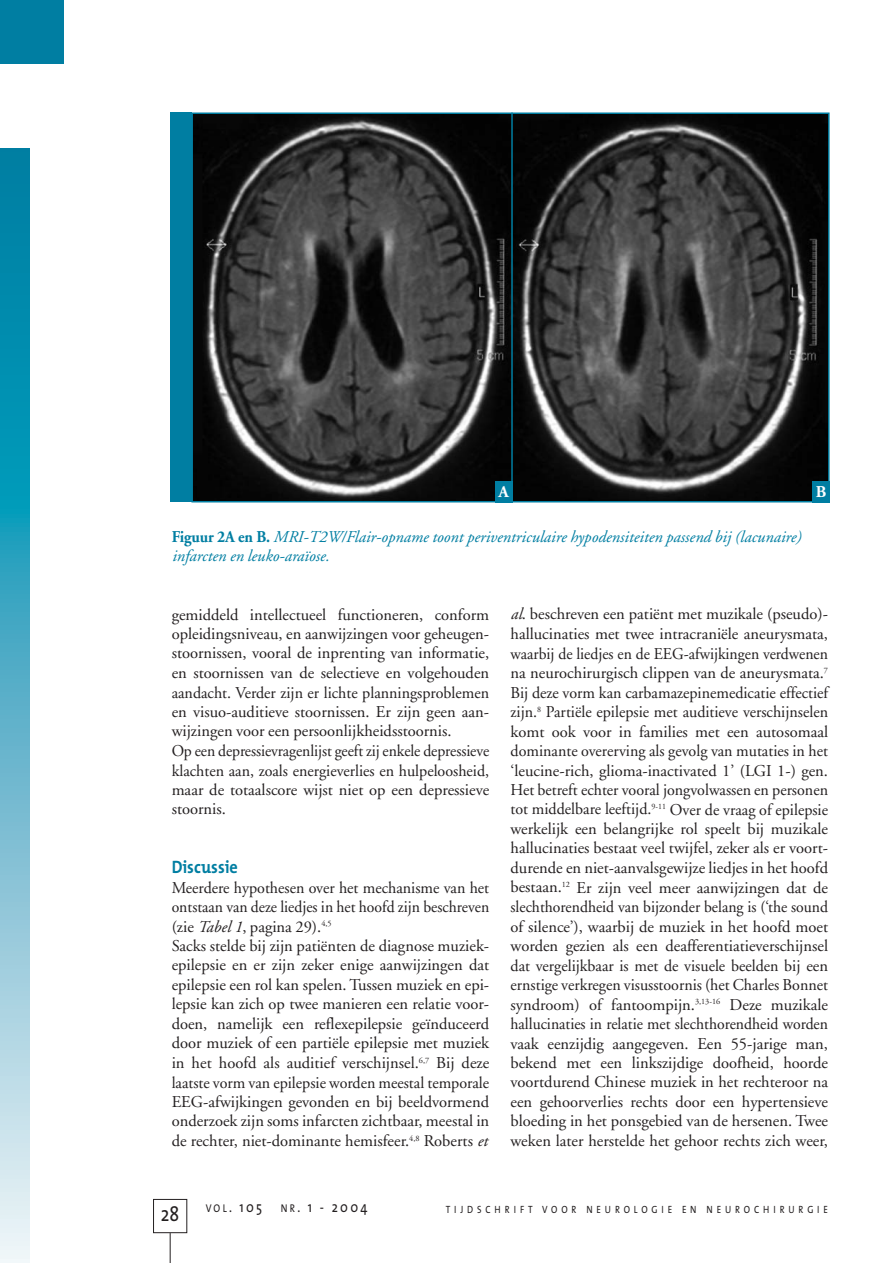
<style>
.page{position:relative;width:893px;height:1263px;background:#fff}
.page>*{position:absolute;margin:0;border:0;box-sizing:border-box;transform-origin:0 0}
.t1{font:21px "The Mix";color:#231f20;scale:.85 1}
.t2{font:700 18px "The Mix";color:#007ea2;scale:.9 1}
.t3{font:16.5px/19.5px "Adobe Garamond";color:#231f20}
.t4{font:italic 16.5px/19.5px "Adobe Garamond";color:#007ea2}
.t5{font:700 16.5px "Adobe Garamond";color:#fff}
.t6{font:15px "The Mix";letter-spacing:.185em;color:#231f20;scale:.85 1}
.t7{font:10.5px "The Mix";letter-spacing:.43em;color:#231f20;scale:.85 1}
.s1{font-weight:700;font-style:normal}
.s2{font-style:italic}
.s3{font-size:11.25px}
</style>
<div class="page">
<hr style="left:170px;top:1233px;width:1px;height:30px;background:#231f20">
<div style="left:153px;top:1199px;width:34px;height:34px;border:1px solid #231f20"></div>
<svg style="left:0;top:149px;width:30px;height:1114px;background:#5cb3ca"></svg>
<div style="left:0;top:0;width:64px;height:64px;background:#007ea2"></div>
<img style="left:194px;top:115px;width:632px;height:384px">
<div style="left:191px;top:112px;width:638px;height:390px;border:2px solid #007ea2"></div>
<div style="left:170px;top:112px;width:21px;height:390px;background:#007ea2"></div>
<hr style="left:511px;top:113px;width:1px;height:390px;background:#007ea2">
<div style="left:495px;top:481px;width:17px;height:22px;background:#007ea2"></div>
<div style="left:812px;top:481px;width:17px;height:22px;background:#007ea2"></div>
<p class="t5" style="left:498px;top:485px;width:12px">A</p>
<p class="t5" style="left:815px;top:485px;width:12px">B</p>
<p class="t4" style="left:172px;top:528px;width:631px"><span class="s1">Figuur 2A en B.</span> MRI-T2W/Flair-opname toont periventriculaire hypodensiteiten passend bij (lacunaire) infarcten en leuko-araïose.</p>
<p class="t3" style="left:172px;top:606px;width:319px">gemiddeld intellectueel functioneren, conform opleidingsniveau, en aanwijzingen voor geheugen&shy;stoornissen, vooral de inprenting van informatie, en stoornissen van de selectieve en volgehouden aandacht. Verder zijn er lichte planningsproblemen en visuo-auditieve stoornissen. Er zijn geen aan&shy;wijzingen voor een persoonlijkheidsstoornis.<br>Op een depressievragenlijst geeft zij enkele depressieve klachten aan, zoals energieverlies en hulpeloosheid, maar de totaalscore wijst niet op een depressieve stoornis.</p>
<p class="t2" style="left:172px;top:860px;width:75px">Discussie</p>
<p class="t3" style="left:172px;top:879px;width:319px">Meerdere hypothesen over het mechanisme van het ontstaan van deze liedjes in het hoofd zijn beschreven (zie <span class="s2">Tabel 1</span>, pagina 29).<sup>4,5<br></sup>Sacks stelde bij zijn patiënten de diagnose muziek&shy;epilepsie en er zijn zeker enige aanwijzingen dat epilepsie een rol kan spelen. Tussen muziek en epi&shy;lepsie kan zich op twee manieren een relatie voor&shy;doen, namelijk een reflexepilepsie geïnduceerd door muziek of een partiële epilepsie met muziek in het hoofd als auditief verschijnsel.<sup>6,7</sup> Bij deze laatste vorm van epilepsie worden meestal temporale EEG-afwijkingen gevonden en bij beeldvormend onderzoek zijn soms infarcten zichtbaar, meestal in de rechter, niet-dominante hemisfeer.<sup>4,8</sup> Roberts <span class="s2">et</span></p>
<p class="t3" style="left:510px;top:606px;width:319px;text-align:justify"><span class="s2">al</span>. beschreven een patiënt met muzikale (pseudo)- hallucinaties met twee intracraniële aneurysmata, waarbij de liedjes en de EEG-afwijkingen verdwenen na neurochirurgisch clippen van de aneurysmata.<sup>7<br></sup>Bij deze vorm kan carbamazepinemedicatie effectief zijn.<sup>8</sup> Partiële epilepsie met auditieve verschijnselen komt ook voor in families met een autosomaal dominante overerving als gevolg van mutaties in het ‘leucine-rich, glioma-inactivated 1’ (LGI 1-) gen.<br>Het betreft echter vooral jongvolwassen en personen tot middelbare leeftijd.<sup>9-11</sup> Over de vraag of epilepsie werkelijk een belangrijke rol speelt bij muzikale hallucinaties bestaat veel twijfel, zeker als er voort&shy;durende en niet-aanvalsgewijze liedjes in het hoofd bestaan.<sup>12</sup> Er zijn veel meer aanwijzingen dat de slechthorendheid van bijzonder belang is (‘the sound of silence’), waarbij de muziek in het hoofd moet worden gezien als een deafferentiatieverschijnsel dat vergelijkbaar is met de visuele beelden bij een ernstige verkregen visusstoornis (het Charles Bonnet syndroom) of fantoompijn.<sup>3,13-16</sup> Deze muzikale hallucinaties in relatie met slechthorendheid worden vaak eenzijdig aangegeven. Een 55-jarige man, bekend met een linkszijdige doofheid, hoorde voortdurend Chinese muziek in het rechteroor na een gehoorverlies rechts door een hypertensieve bloeding in het ponsgebied van de hersenen. Twee weken later herstelde het gehoor rechts zich weer,</p>
<p class="t1" style="left:161px;top:1207px;width:23px">28</p>
<p class="t6" style="left:206px;top:1201px;width:192px"><span class="s3">VOL</span>. 105 <span class="s3">NR</span>. 1 - 2004</p>
<p class="t7" style="left:446px;top:1205px;width:451px">TIJDSCHRIFT VOOR NEUROLOGIE EN NEUROCHIRURGIE</p>
</div>
